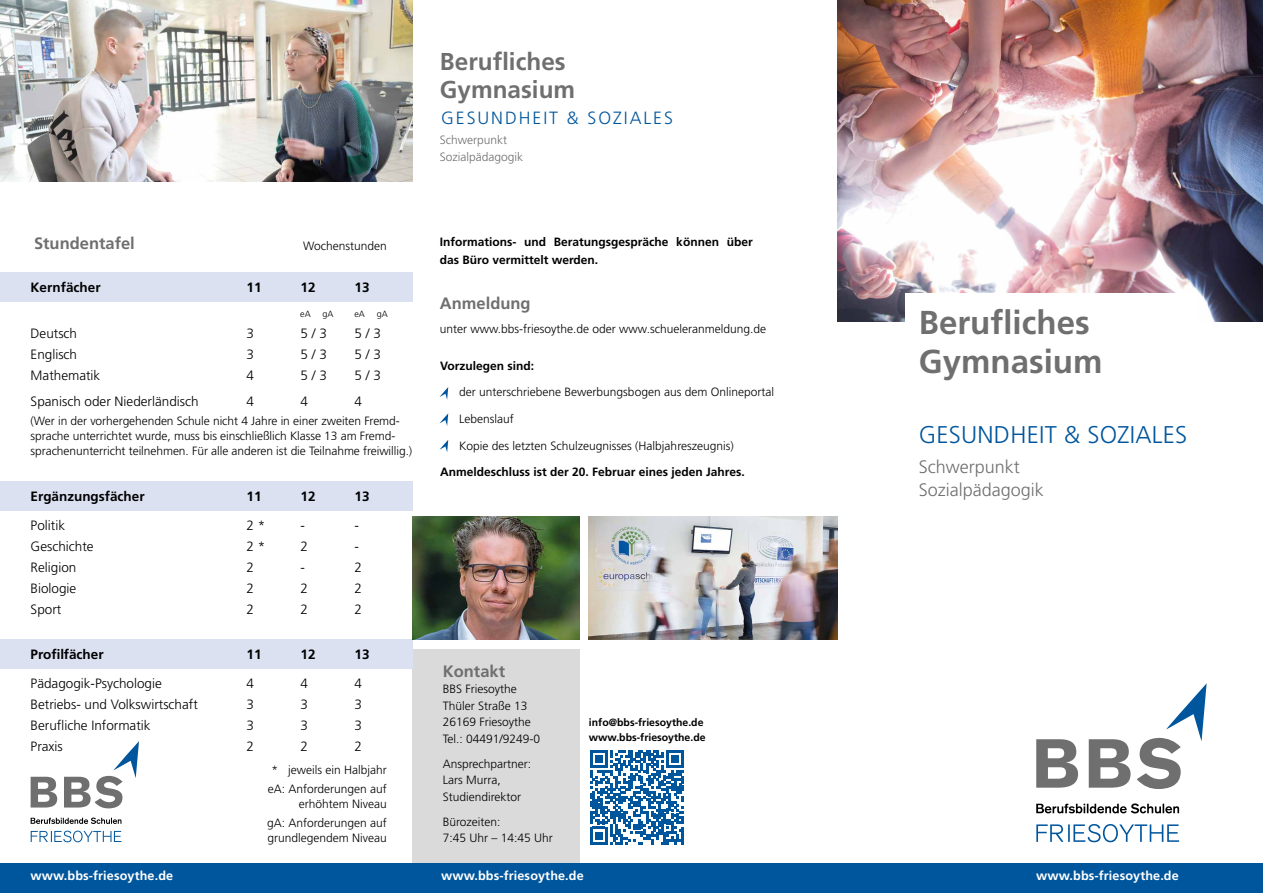
<style>
.page{position:relative;width:1263px;height:893px;background:#fff}
.page>*{position:absolute;margin:0;border:0;box-sizing:border-box;transform-origin:0 0}
.t1{font:700 33px/38.5px "Frutiger LT Pro";color:#706f6f}
.t2{font:700 24.3px/28.3px "Frutiger LT Pro";color:#706f6f}
.t3{font:300 24.15px "Frutiger LT Pro";letter-spacing:.01em;color:#00569d}
.t4{font:300 18px/22.5px "Frutiger LT Pro";color:#706f6f}
.t5{font:300 17.7px "Frutiger LT Pro";letter-spacing:.11em;color:#00569d}
.t6{font:700 16.5px "Frutiger LT Pro";color:#706f6f}
.t7{font:300 13.5px "Frutiger LT Pro";color:#000}
.t8{font:700 13.5px "Frutiger LT Pro";color:#000}
.t9{font:700 12.6px "Frutiger LT Pro";letter-spacing:.01em;color:#fff}
.t10{font:300 12px/16.5px "Frutiger LT Pro";color:#000}
.t11{font:700 12px/18px "Frutiger LT Pro";color:#000}
.t12{font:300 12px/16.5px "Frutiger LT Pro";color:#706f6f}
.t13{font:700 10.5px/15px "Frutiger LT Pro";color:#000}
.t14{font:300 9px "Frutiger LT Pro";color:#000}
</style>
<div class="page">
<div style="left:0;top:863px;width:1263px;height:30px;background:#00569d"></div>
<svg style="left:590px;top:750px;width:94px;height:94px"></svg>
<hr style="left:681px;top:827px;width:3px;height:17px;background:#00569d">
<div style="left:412px;top:649px;width:168px;height:214px;background:#dadada"></div>
<img style="left:589px;top:516px;width:249px;height:123px">
<img style="left:0;top:0;width:412px;height:181px">
<svg style="left:1036px;top:824px;width:143px;height:18px"></svg>
<svg style="left:1036px;top:803px;width:143px;height:10px"></svg>
<svg style="left:1036px;top:684px;width:170px;height:105px"></svg>
<img style="left:838px;top:0;width:425px;height:322px">
<div style="left:905px;top:293px;width:291px;height:85px;background:#fff"></div>
<svg style="left:439px;top:387px;width:9px;height:13px"></svg>
<svg style="left:439px;top:413px;width:9px;height:13px"></svg>
<svg style="left:439px;top:440px;width:9px;height:12px"></svg>
<div style="left:0;top:273px;width:412px;height:29px;background:#dce1f2"></div>
<svg style="left:31px;top:831px;width:90px;height:11px"></svg>
<svg style="left:31px;top:818px;width:90px;height:6px"></svg>
<svg style="left:31px;top:741px;width:108px;height:67px"></svg>
<div style="left:0;top:481px;width:412px;height:30px;background:#dce1f2"></div>
<div style="left:0;top:639px;width:412px;height:30px;background:#dce1f2"></div>
<img style="left:412px;top:516px;width:168px;height:124px">
<h2 class="t2" style="left:440px;top:47px;width:137px">Berufliches<br>Gymnasium</h2>
<p class="t12" style="left:440px;top:132px;width:85px">Schwerpunkt<br>Sozialpädagogik</p>
<h3 class="t5" style="left:441px;top:107px;width:233px">GESUNDHEIT &amp; SOZIALES</h3>
<h3 class="t6" style="left:34px;top:234px;width:102px">Stundentafel</h3>
<p class="t8" style="left:31px;top:279px;width:72px">Kernfächer</p>
<p class="t8" style="left:247px;top:279px;width:17px">11</p>
<p class="t8" style="left:301px;top:279px;width:17px">12</p>
<p class="t8" style="left:355px;top:279px;width:17px">13</p>
<p class="t7" style="left:31px;top:326px;width:48px">Deutsch</p>
<p class="t7" style="left:247px;top:326px;width:9px">3</p>
<p class="t7" style="left:301px;top:326px;width:28px">5 / 3</p>
<p class="t7" style="left:355px;top:326px;width:28px">5 / 3</p>
<p class="t7" style="left:31px;top:347px;width:48px">Englisch</p>
<p class="t7" style="left:247px;top:347px;width:9px">3</p>
<p class="t7" style="left:301px;top:347px;width:28px">5 / 3</p>
<p class="t7" style="left:355px;top:347px;width:28px">5 / 3</p>
<p class="t7" style="left:31px;top:368px;width:71px">Mathematik</p>
<p class="t7" style="left:247px;top:368px;width:9px">4</p>
<p class="t7" style="left:301px;top:368px;width:28px">5 / 3</p>
<p class="t7" style="left:355px;top:368px;width:28px">5 / 3</p>
<p class="t7" style="left:31px;top:393px;width:170px">Spanisch oder Niederländisch</p>
<p class="t7" style="left:247px;top:393px;width:9px">4</p>
<p class="t7" style="left:301px;top:393px;width:9px">4</p>
<p class="t7" style="left:355px;top:393px;width:9px">4</p>
<p class="t10" style="left:31px;top:413px;width:383px;line-height:15px">(Wer in der vorhergehenden Schule nicht 4 Jahre in einer zweiten Fremd&shy;sprache unterrichtet wurde, muss bis einschließlich Klasse 13 am Fremd&shy;sprachenunterricht teilnehmen. Für alle anderen ist die Teilnahme freiwillig.)</p>
<p class="t10" style="left:303px;top:237px;width:85px">Wochenstunden</p>
<p class="t14" style="left:300px;top:308px;width:12px">eA</p>
<p class="t14" style="left:323px;top:308px;width:13px">gA</p>
<p class="t14" style="left:354px;top:308px;width:12px">eA</p>
<p class="t14" style="left:377px;top:308px;width:13px">gA</p>
<p class="t8" style="left:31px;top:488px;width:116px">Ergänzungsfächer</p>
<p class="t8" style="left:247px;top:488px;width:17px">11</p>
<p class="t8" style="left:301px;top:488px;width:17px">12</p>
<p class="t8" style="left:355px;top:488px;width:17px">13</p>
<p class="t7" style="left:31px;top:517px;width:36px">Politik</p>
<p class="t7" style="left:247px;top:517px;width:20px">2 *</p>
<p class="t7" style="left:301px;top:517px;width:6px">-</p>
<p class="t7" style="left:355px;top:517px;width:6px">-</p>
<p class="t7" style="left:31px;top:538px;width:64px">Geschichte</p>
<p class="t7" style="left:247px;top:538px;width:20px">2 *</p>
<p class="t7" style="left:301px;top:538px;width:9px">2</p>
<p class="t7" style="left:355px;top:538px;width:6px">-</p>
<p class="t7" style="left:31px;top:559px;width:47px">Religion</p>
<p class="t7" style="left:247px;top:559px;width:9px">2</p>
<p class="t7" style="left:301px;top:559px;width:6px">-</p>
<p class="t7" style="left:355px;top:559px;width:9px">2</p>
<p class="t7" style="left:31px;top:580px;width:47px">Biologie</p>
<p class="t7" style="left:247px;top:580px;width:9px">2</p>
<p class="t7" style="left:301px;top:580px;width:9px">2</p>
<p class="t7" style="left:355px;top:580px;width:9px">2</p>
<p class="t7" style="left:31px;top:601px;width:32px">Sport</p>
<p class="t7" style="left:247px;top:601px;width:9px">2</p>
<p class="t7" style="left:301px;top:601px;width:9px">2</p>
<p class="t7" style="left:355px;top:601px;width:9px">2</p>
<p class="t8" style="left:31px;top:646px;width:75px">Profilfächer</p>
<p class="t8" style="left:247px;top:646px;width:17px">11</p>
<p class="t8" style="left:301px;top:646px;width:17px">12</p>
<p class="t8" style="left:355px;top:646px;width:17px">13</p>
<p class="t7" style="left:31px;top:676px;width:133px">Pädagogik-Psychologie</p>
<p class="t7" style="left:247px;top:676px;width:9px">4</p>
<p class="t7" style="left:301px;top:676px;width:9px">4</p>
<p class="t7" style="left:355px;top:676px;width:9px">4</p>
<p class="t7" style="left:31px;top:697px;width:169px">Betriebs- und Volkswirtschaft</p>
<p class="t7" style="left:247px;top:697px;width:9px">3</p>
<p class="t7" style="left:301px;top:697px;width:9px">3</p>
<p class="t7" style="left:355px;top:697px;width:9px">3</p>
<p class="t7" style="left:31px;top:718px;width:122px">Berufliche Informatik</p>
<p class="t7" style="left:247px;top:718px;width:9px">3</p>
<p class="t7" style="left:301px;top:718px;width:9px">3</p>
<p class="t7" style="left:355px;top:718px;width:9px">3</p>
<p class="t7" style="left:31px;top:739px;width:34px">Praxis</p>
<p class="t7" style="left:247px;top:739px;width:9px">2</p>
<p class="t7" style="left:301px;top:739px;width:9px">2</p>
<p class="t7" style="left:355px;top:739px;width:9px">2</p>
<p class="t10" style="left:268px;top:760px;width:121px;line-height:19.2px;text-align:center">* jeweils ein Halbjahr eA: Anforderungen auf</p>
<p class="t10" style="left:267px;top:794px;width:121px;line-height:19.2px;text-align:right">erhöhtem Niveau<br>gA: Anforderungen auf</p>
<p class="t10" style="left:268px;top:830px;width:121px">grundlegendem Niveau</p>
<p class="t11" style="left:440px;top:233px;width:314px">Informations- und Beratungsgespräche können über das Büro vermittelt werden.</p>
<h3 class="t6" style="left:440px;top:294px;width:92px">Anmeldung</h3>
<p class="t10" style="left:440px;top:320px;width:328px">unter www.bbs-friesoythe.de oder www.schueleranmeldung.de</p>
<p class="t11" style="left:440px;top:357px;width:96px">Vorzulegen sind:</p>
<p class="t10" style="left:459px;top:384px;width:316px">der unterschriebene Bewerbungsbogen aus dem Onlineportal</p>
<p class="t10" style="left:459px;top:411px;width:56px">Lebenslauf</p>
<p class="t10" style="left:459px;top:437px;width:276px">Kopie des letzten Schulzeugnisses (Halbjahreszeugnis)</p>
<p class="t11" style="left:440px;top:463px;width:306px">Anmeldeschluss ist der 20. Februar eines jeden Jahres.</p>
<h3 class="t6" style="left:443px;top:661px;width:64px">Kontakt</h3>
<p class="t10" style="left:443px;top:681px;width:99px">BBS Friesoythe<br>Thüler Straße 13<br>26169 Friesoythe<br>Tel.: 04491/9249-0</p>
<p class="t10" style="left:443px;top:756px;width:90px">Ansprechpartner:<br>Lars Murra,<br>Studiendirektor</p>
<p class="t10" style="left:443px;top:814px;width:112px">Bürozeiten:<br>7:45 Uhr – 14:45 Uhr</p>
<p class="t13" style="left:589px;top:715px;width:118px">info@bbs-friesoythe.de www.bbs-friesoythe.de</p>
<h1 class="t1" style="left:919px;top:303px;width:185px">Berufliches<br>Gymnasium</h1>
<h3 class="t3" style="left:919px;top:421px;width:270px">GESUNDHEIT &amp; SOZIALES</h3>
<h3 class="t4" style="left:919px;top:456px;width:127px">Schwerpunkt<br>Sozialpädagogik</h3>
<p class="t9" style="left:31px;top:868px;width:144px">www.bbs-friesoythe.de</p>
<p class="t9" style="left:441px;top:868px;width:144px">www.bbs-friesoythe.de</p>
<p class="t9" style="left:1036px;top:868px;width:144px">www.bbs-friesoythe.de</p>
</div>
